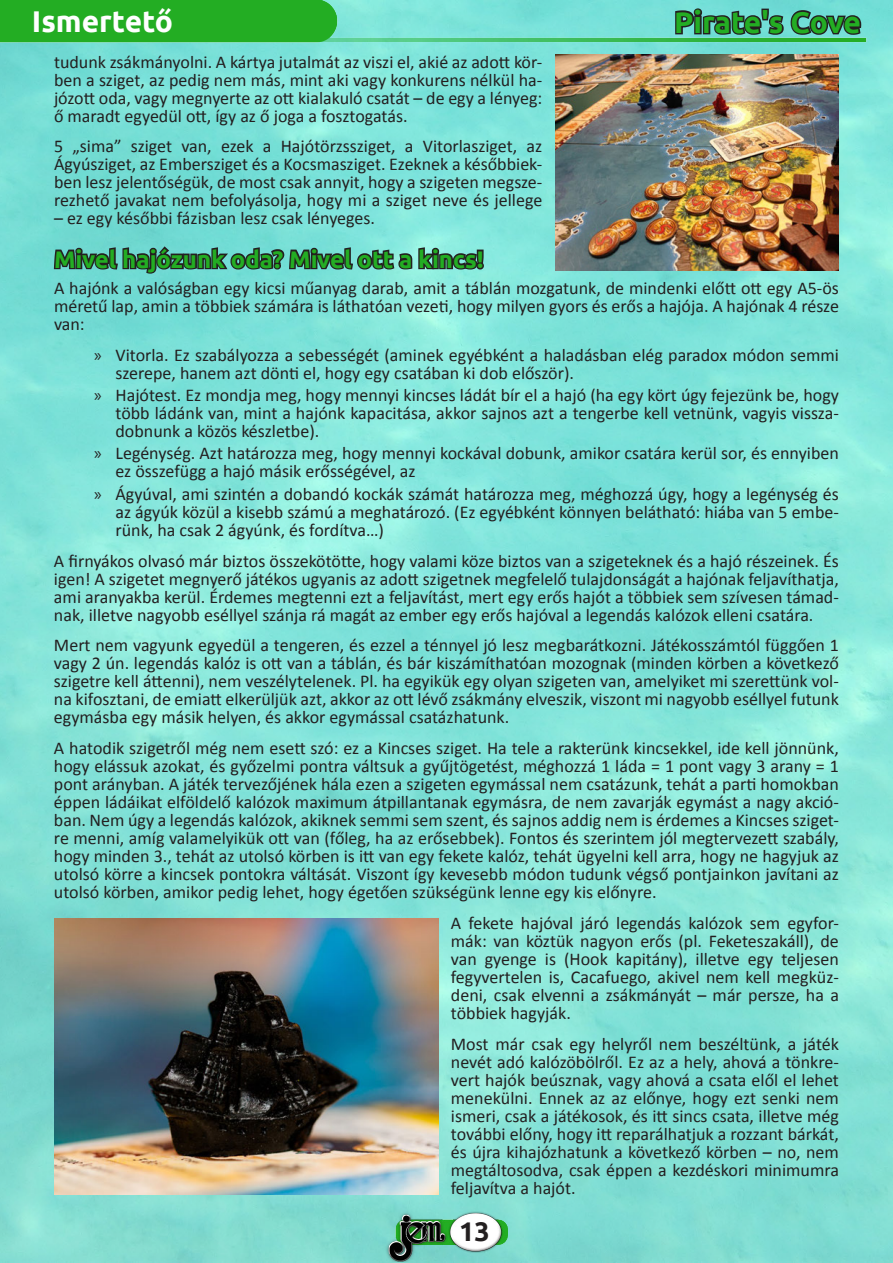
<style>
.page{position:relative;width:893px;height:1263px;background:#fff}
.page>*{position:absolute;margin:0;border:0;box-sizing:border-box;transform-origin:0 0}
.Cikk_-_Fejléc{font:700 30px "Ubuntu";letter-spacing:-.01em;color:#23ad23}
.t1{font:700 30px "Ubuntu";color:#fff}
.t2{font:700 27px "Ubuntu";color:#231f20}
.Cikk_-_Alcím{font:700 24px "Ubuntu";color:#23ad23}
.Cikk_-_Szöveg{font:18px/18px "Calibri";color:#231f20;text-align:justify}
.s1{font-family:"Myriad Pro"}
</style>
<div class="page">
<img style="left:0;top:51px;width:893px;height:1212px">
<svg style="left:52px;top:244px;width:434px;height:31px;background:#538b87"></svg>
<img style="left:555px;top:54px;width:284px;height:216px">
<img style="left:54px;top:918px;width:384px;height:277px">
<img style="left:386px;top:1211px;width:121px;height:51px">
<img style="left:0;top:0;width:893px;height:51px">
<svg style="left:674px;top:6px;width:189px;height:31px;background:#4f8b87"></svg>
<h1 class="t1" style="left:32px;top:3px;width:143px">Ismertető</h1>
<p class="Cikk_-_Fejléc" style="left:674px;top:4px;width:188px">Pirate's Cove</p>
<p class="Cikk_-_Szöveg" style="left:54px;top:53px;width:490px">tudunk zsákmányolni. A kártya jutalmát az viszi el, akié az adott kör&shy;ben a sziget, az pedig nem más, mint aki vagy konkurens nélkül ha&shy;józott oda, vagy megnyerte az ott kialakuló csatát – de egy a lényeg: ő maradt egyedül ott, így az ő joga a fosztogatás.</p>
<p class="Cikk_-_Szöveg" style="left:54px;top:137px;width:490px">5 „sima” sziget van, ezek a Hajótörzssziget, a Vitorlasziget, az Ágyúsziget, az Embersziget és a Kocsmasziget. Ezeknek a későbbiek&shy;ben lesz jelentőségük, de most csak annyit, hogy a szigeten megsze&shy;rezhető javakat nem befolyásolja, hogy mi a sziget neve és jellege</p>
<p class="Cikk_-_Szöveg" style="left:54px;top:209px;width:323px">– ez egy későbbi fázisban lesz csak lényeges.</p>
<p class="Cikk_-_Alcím" style="left:54px;top:245px;width:431px">Mivel hajózunk oda? Mivel ott a kincs!</p>
<p class="Cikk_-_Szöveg" style="left:54px;top:279px;width:786px">A hajónk a valóságban egy kicsi műanyag darab, amit a táblán mozgatunk, de mindenki előtt ott egy A5-ös méretű lap, amin a többiek számára is láthatóan vezeti, hogy milyen gyors és erős a hajója. A hajónak 4 része van:</p>
<p class="Cikk_-_Szöveg" style="left:115px;top:346px;width:725px;text-indent:-21px"><span class="s1">»</span> Vitorla. Ez szabályozza a sebességét (aminek egyébként a haladásban elég paradox módon semmi szerepe, hanem azt dönti el, hogy egy csatában ki dob először).</p>
<p class="Cikk_-_Szöveg" style="left:115px;top:386px;width:725px;text-indent:-21px"><span class="s1">»</span> Hajótest. Ez mondja meg, hogy mennyi kincses ládát bír el a hajó (ha egy kört úgy fejezünk be, hogy több ládánk van, mint a hajónk kapacitása, akkor sajnos azt a tengerbe kell vetnünk, vagyis vissza&shy;dobnunk a közös készletbe).</p>
<p class="Cikk_-_Szöveg" style="left:115px;top:445px;width:725px;text-indent:-21px"><span class="s1">»</span> Legénység. Azt határozza meg, hogy mennyi kockával dobunk, amikor csatára kerül sor, és ennyiben ez összefügg a hajó másik erősségével, az</p>
<p class="Cikk_-_Szöveg" style="left:115px;top:485px;width:725px;text-indent:-21px"><span class="s1">»</span> Ágyúval, ami szintén a dobandó kockák számát határozza meg, méghozzá úgy, hogy a legénység és az ágyúk közül a kisebb számú a meghatározó. (Ez egyébként könnyen belátható: hiába van 5 embe&shy;rünk, ha csak 2 ágyúnk, és fordítva…)</p>
<p class="Cikk_-_Szöveg" style="left:54px;top:552px;width:786px">A firnyákos olvasó már biztos összekötötte, hogy valami köze biztos van a szigeteknek és a hajó részeinek. És igen! A szigetet megnyerő játékos ugyanis az adott szigetnek megfelelő tulajdonságát a hajónak feljavíthatja, ami aranyakba kerül. Érdemes megtenni ezt a feljavítást, mert egy erős hajót a többiek sem szívesen támad&shy;nak, illetve nagyobb eséllyel szánja rá magát az ember egy erős hajóval a legendás kalózok elleni csatára.</p>
<p class="Cikk_-_Szöveg" style="left:54px;top:636px;width:786px">Mert nem vagyunk egyedül a tengeren, és ezzel a ténnyel jó lesz megbarátkozni. Játékosszámtól függően 1 vagy 2 ún. legendás kalóz is ott van a táblán, és bár kiszámíthatóan mozognak (minden körben a következő szigetre kell áttenni), nem veszélytelenek. Pl. ha egyikük egy olyan szigeten van, amelyiket mi szerettünk vol&shy;na kifosztani, de emiatt elkerüljük azt, akkor az ott lévő zsákmány elveszik, viszont mi nagyobb eséllyel futunk egymásba egy másik helyen, és akkor egymással csatázhatunk.</p>
<p class="Cikk_-_Szöveg" style="left:54px;top:739px;width:786px">A hatodik szigetről még nem esett szó: ez a Kincses sziget. Ha tele a rakterünk kincsekkel, ide kell jönnünk, hogy elássuk azokat, és győzelmi pontra váltsuk a gyűjtögetést, méghozzá 1 láda = 1 pont vagy 3 arany = 1 pont arányban. A játék tervezőjének hála ezen a szigeten egymással nem csatázunk, tehát a parti homokban éppen ládáikat elföldelő kalózok maximum átpillantanak egymásra, de nem zavarják egymást a nagy akció&shy;ban. Nem úgy a legendás kalózok, akiknek semmi sem szent, és sajnos addig nem is érdemes a Kincses sziget&shy;re menni, amíg valamelyikük ott van (főleg, ha az erősebbek). Fontos és szerintem jól megtervezett szabály, hogy minden 3., tehát az utolsó körben is itt van egy fekete kalóz, tehát ügyelni kell arra, hogy ne hagyjuk az utolsó körre a kincsek pontokra váltását. Viszont így kevesebb módon tudunk végső pontjainkon javítani az utolsó körben, amikor pedig lehet, hogy égetően szükségünk lenne egy kis előnyre.</p>
<p class="Cikk_-_Szöveg" style="left:451px;top:914px;width:390px">A fekete hajóval járó legendás kalózok sem egyfor&shy;mák: van köztük nagyon erős (pl. Feketeszakáll), de van gyenge is (Hook kapitány), illetve egy teljesen fegyvertelen is, Cacafuego, akivel nem kell megküz&shy;deni, csak elvenni a zsákmányát – már persze, ha a többiek hagyják.</p>
<p class="Cikk_-_Szöveg" style="left:451px;top:1035px;width:390px">Most már csak egy helyről nem beszéltünk, a játék nevét adó kalózöbölről. Ez az a hely, ahová a tönkre&shy;vert hajók beúsznak, vagy ahová a csata elől el lehet menekülni. Ennek az az előnye, hogy ezt senki nem ismeri, csak a játékosok, és itt sincs csata, illetve még további előny, hogy itt reparálhatjuk a rozzant bárkát, és újra kihajózhatunk a következő körben – no, nem megtáltosodva, csak éppen a kezdéskori minimumra feljavítva a hajót.</p>
<h2 class="t2" style="left:459px;top:1215px;width:32px">13</h2>
</div>
